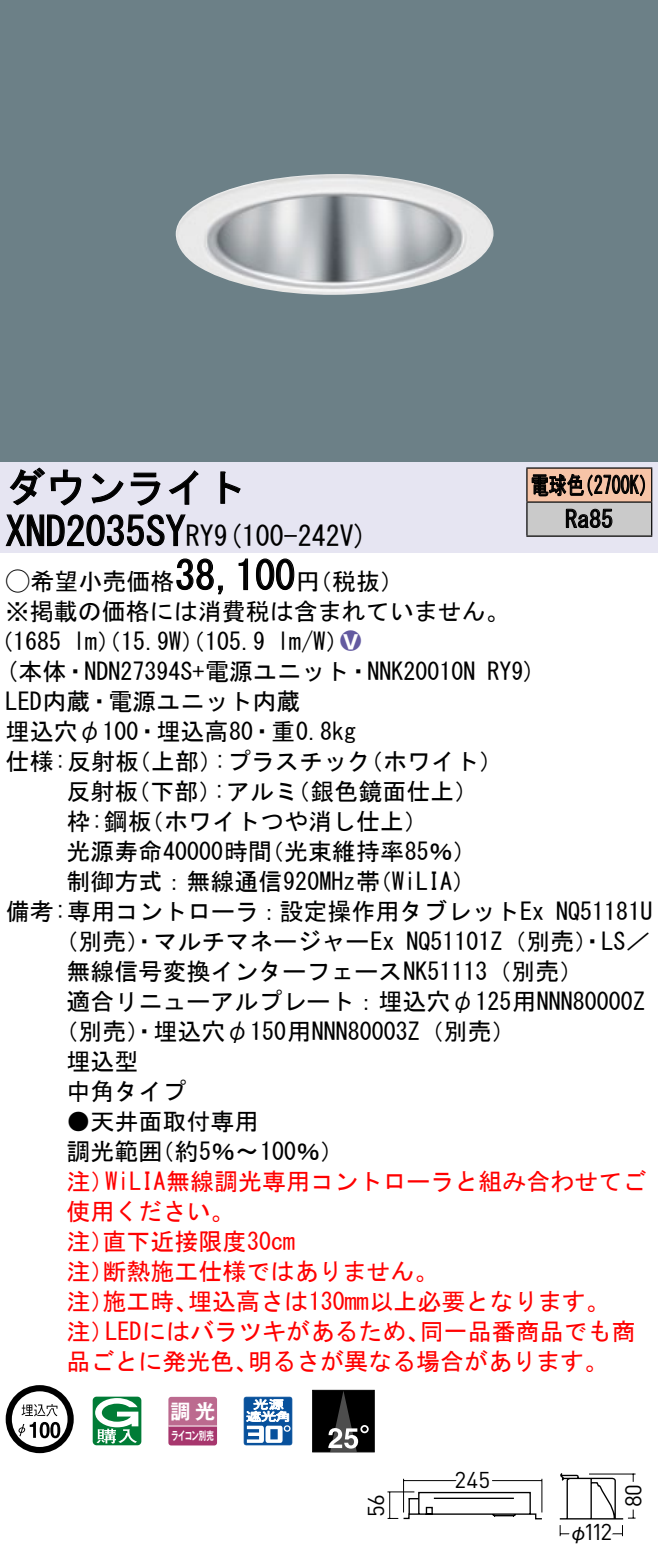
<style>
.page{position:relative;width:658px;height:1562px;background:#fff}
.page>*{position:absolute;margin:0;border:0;box-sizing:border-box;transform-origin:0 0}
.t1{font:40px "MS Gothic";color:#000}
.t2{font:28px "MS Gothic";color:#000}
.t3{font:24px/30px "MS Gothic";color:#000}
.t4{font:24px/30px "MS Gothic";color:#f00}
.t5{font:24px/34px "MS Gothic";color:#000;scale:.75 1}
.t6{font:24px "Ford Classification 1";color:#635aa0}
.t7{font:22.8px "DINOT";letter-spacing:-.03em;color:#000}
.t8{font:20px "Gothic MB101 Pro De Bold 90 pv RKSJ H";color:#fff}
.t9{font:20px "Gothic BBB Pro Medium 90 pv RKSJ H";color:#000}
.t10{font:11.6px "Gothic MB101 Pro De Bold 90 pv RKSJ H";letter-spacing:-.05em;color:#fff;scale:.65 1}
.s1{font-size:28px}
.s2{font-family:"Ford Classification 1"}
.s3{color:#fff}
</style>
<div class="page">
<div style="left:0;top:0;width:658px;height:462px;background:#6c8087"></div>
<img style="left:176px;top:174px;width:318px;height:121px">
<div style="left:0;top:462px;width:658px;height:90px;background:#e6e5f2"></div>
<svg style="left:9px;top:467px;width:73px;height:39px"></svg>
<svg style="left:91px;top:473px;width:33px;height:30px"></svg>
<svg style="left:130px;top:472px;width:30px;height:34px"></svg>
<svg style="left:168px;top:470px;width:30px;height:35px"></svg>
<svg style="left:220px;top:471px;width:21px;height:33px"></svg>
<svg style="left:5px;top:514px;width:181px;height:32px"></svg>
<svg style="left:176px;top:558px;width:47px;height:37px"></svg>
<svg style="left:238px;top:558px;width:10px;height:32px"></svg>
<svg style="left:256px;top:558px;width:39px;height:32px"></svg>
<svg style="left:6px;top:1385px;width:68px;height:68px"></svg>
<svg style="left:40px;top:1421px;width:10px;height:17px"></svg>
<svg style="left:50px;top:1421px;width:10px;height:17px"></svg>
<svg style="left:93px;top:1396px;width:48px;height:49px"></svg>
<svg style="left:168px;top:1396px;width:49px;height:49px;background:#b65c86"></svg>
<hr style="left:168px;top:1425px;width:49px;height:1px;background:#fff">
<svg style="left:244px;top:1396px;width:48px;height:49px"></svg>
<div style="left:312px;top:1389px;width:62px;height:63px;background:#000;border:1px solid #000"></div>
<svg style="left:328px;top:1390px;width:39px;height:61px"></svg>
<div style="left:527px;top:468px;width:124px;height:34px;background:#f7c4a7"></div>
<div style="left:527px;top:502px;width:124px;height:34px;background:#cacaca"></div>
<hr style="left:526px;top:467px;width:126px;height:2px;background:#000">
<hr style="left:526px;top:468px;width:1px;height:33px;background:#000">
<hr style="left:651px;top:468px;width:1px;height:33px;background:#000">
<hr style="left:526px;top:501px;width:126px;height:2px;background:#000">
<hr style="left:526px;top:502px;width:1px;height:33px;background:#000">
<hr style="left:651px;top:502px;width:1px;height:33px;background:#000">
<hr style="left:526px;top:535px;width:126px;height:2px;background:#000">
<svg style="left:531px;top:474px;width:114px;height:23px"></svg>
<svg style="left:565px;top:508px;width:47px;height:20px"></svg>
<svg style="left:559px;top:1473px;width:77px;height:64px"></svg>
<svg style="left:387px;top:1478px;width:156px;height:42px"></svg>
<h1 class="t1" style="left:6px;top:467px;width:242px">ダウンライト</h1>
<p class="t2" style="left:214px;top:522px;width:155px">(9 100-242 (V</p>
<h1 class="t1" style="left:6px;top:511px;width:210px">XND2035SY<span class="s1">RY</span></h1>
<h1 class="t1" style="left:175px;top:555px;width:121px">38,100</h1>
<p class="t3" style="left:6px;top:566px;width:505px"><span class="s2">A</span>希望小売価格<br>※掲載の価格には消費税は含まれていません。</p>
<p class="t6" style="left:340px;top:629px;width:22px">2<span class="s3">8</span></p>
<p class="t3" style="left:296px;top:566px;width:109px">（円税抜(</p>
<p class="t3" style="left:277px;top:626px;width:73px">l m (W/</p>
<p class="t3" style="left:-11px;top:626px;width:74px">（1685</p>
<p class="t3" style="left:73px;top:626px;width:193px">lm）（15.9 ）（W 105.9</p>
<p class="t5" style="left:565px;top:468px;width:65px;text-indent:-34px">電球色<br>Ra85</p>
<p class="t5" style="left:575px;top:468px;width:109px">（2700 (K</p>
<p class="t3" style="left:6px;top:656px;width:471px">(本体・NDN27394 +S 電源ユニット・NNK20010N</p>
<p class="t3" style="left:6px;top:686px;width:296px">LED内蔵・電源ユニット内蔵</p>
<p class="t3" style="left:6px;top:716px;width:352px">埋込穴φ100・埋込高80・重0.8kg</p>
<p class="t3" style="left:359px;top:746px;width:145px">（ホワイト(</p>
<p class="t3" style="left:487px;top:656px;width:50px">RY (9</p>
<p class="t3" style="left:214px;top:746px;width:158px">:プラスチック</p>
<p class="t3" style="left:6px;top:746px;width:135px">仕様:反射板</p>
<p class="t3" style="left:127px;top:746px;width:97px">（上部）</p>
<p class="t3" style="left:66px;top:776px;width:73px">反射板</p>
<p class="t3" style="left:126px;top:776px;width:97px">（下部）</p>
<p class="t3" style="left:213px;top:776px;width:86px">:アルミ</p>
<p class="t3" style="left:286px;top:776px;width:193px">（銀色鏡面仕上(</p>
<p class="t3" style="left:66px;top:806px;width:87px">枠:鋼板</p>
<p class="t3" style="left:140px;top:806px;width:289px">（ホワイトつや消し仕上(</p>
<p class="t3" style="left:66px;top:836px;width:207px">光源寿命40000時間</p>
<p class="t3" style="left:260px;top:836px;width:218px">（光束維持率85％(</p>
<p class="t3" style="left:66px;top:866px;width:315px">制御方式：無線通信920MHz帯</p>
<p class="t3" style="left:368px;top:866px;width:109px">（WiLIA(</p>
<p class="t3" style="left:406px;top:896px;width:245px;text-indent:-401px">備考:専用コントローラ：設定操作用タブレットEx<br>NQ51101 （Z 別売）・LS／</p>
<p class="t3" style="left:556px;top:896px;width:97px">NQ51181U</p>
<p class="t3" style="left:54px;top:926px;width:341px">（別売）・マルチマネージャーEx</p>
<p class="t3" style="left:66px;top:956px;width:518px">無線信号変換インターフェースNK51113（別売(</p>
<p class="t3" style="left:66px;top:986px;width:580px">適合リニューアルプレート：埋込穴φ125用NNN80000Z</p>
<p class="t3" style="left:54px;top:1016px;width:463px">（別売）・埋込穴φ150用NNN80003 （Z 別売(</p>
<p class="t3" style="left:66px;top:1046px;width:73px">埋込型</p>
<p class="t3" style="left:66px;top:1076px;width:121px">中角タイプ</p>
<p class="t3" style="left:150px;top:1106px;width:195px;text-indent:-84px">●天井面取付専用<br>（約5％〜100％(</p>
<p class="t3" style="left:66px;top:1136px;width:97px">調光範囲</p>
<p class="t4" style="left:105px;top:1166px;width:542px">WiLIA無線調光専用コントローラと組み合わせてご</p>
<p class="t4" style="left:66px;top:1166px;width:49px">注）</p>
<p class="t4" style="left:66px;top:1196px;width:169px">使用ください。</p>
<p class="t4" style="left:102px;top:1226px;width:194px">直下近接限度30cm</p>
<p class="t4" style="left:102px;top:1226px;width:337px;text-indent:-36px">注）<br>断熱施工仕様ではありません。</p>
<p class="t4" style="left:66px;top:1256px;width:49px">注）</p>
<p class="t4" style="left:188px;top:1286px;width:423px">埋込高さは130mm以上必要となります。</p>
<p class="t4" style="left:102px;top:1286px;width:97px">施工時、</p>
<p class="t4" style="left:66px;top:1286px;width:49px">注）</p>
<p class="t4" style="left:66px;top:1316px;width:49px">注）</p>
<p class="t4" style="left:105px;top:1316px;width:326px">LEDにはバラツキがあるため、</p>
<p class="t4" style="left:420px;top:1316px;width:217px">同一品番商品でも商</p>
<p class="t4" style="left:66px;top:1346px;width:193px">品ごとに発光色、</p>
<p class="t4" style="left:248px;top:1346px;width:362px">明るさが異なる場合があります。</p>
<p class="t8" style="left:171px;top:1394px;width:46px">調光</p>
<p class="t10" style="left:171px;top:1425px;width:67px">ライコン別売</p>
<p class="t7" style="left:360px;top:1516px;width:24px;rotate:-90deg">56</p>
<p class="t7" style="left:454px;top:1463px;width:37px">245</p>
<p class="t7" style="left:583px;top:1516px;width:30px">112</p>
<p class="t9" style="left:568px;top:1516px;width:21px">φ</p>
<p class="t7" style="left:617px;top:1507px;width:25px;rotate:-90deg">80</p>
</div>
